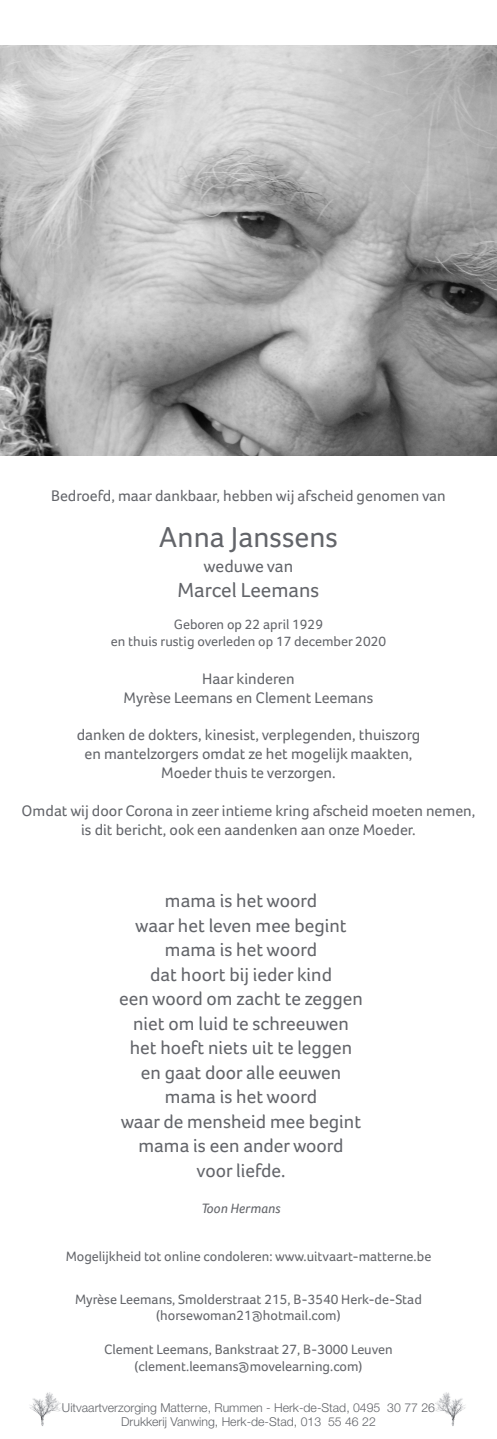
<style>
.page{position:relative;width:497px;height:1439px;background:#fff}
.page>*{position:absolute;margin:0;border:0;box-sizing:border-box;transform-origin:0 0}
.t1{font:29.75px "Foco";color:#63656a}
.t2{font:21px "Foco";color:#63656a}
.t3{font:19.25px "Foco";color:#63656a}
.t4{font:17.5px "Foco";color:#63656a}
.t5{font:15.75px "Foco";color:#63656a}
.t6{font:14px "Foco";color:#63656a}
.t7{font:italic 14px "Foco";color:#63656a}
.t8{font:300 12.25px "Helvetica Neue LT Pro";color:#63656a}
</style>
<div class="page">
<img style="left:0;top:46px;width:496px;height:409px">
<img style="left:29px;top:1392px;width:33px;height:34px">
<img style="left:434px;top:1392px;width:32px;height:34px">
<p class="t5" style="left:51px;top:486px;width:395px">Bedroefd, maar dankbaar, hebben wij afscheid genomen van</p>
<p class="t1" style="left:159px;top:520px;width:180px">Anna Janssens</p>
<p class="t4" style="left:203px;top:556px;width:91px">weduwe van</p>
<p class="t2" style="left:177px;top:578px;width:143px">Marcel Leemans</p>
<p class="t6" style="left:174px;top:616px;width:150px">Geboren op 22 april 1929</p>
<p class="t6" style="left:111px;top:633px;width:276px">en thuis rustig overleden op 17 december 2020</p>
<p class="t5" style="left:202px;top:669px;width:94px">Haar kinderen</p>
<p class="t5" style="left:123px;top:688px;width:251px">Myrèse Leemans en Clement Leemans</p>
<p class="t5" style="left:77px;top:726px;width:344px">danken de dokters, kinesist, verplegenden, thuiszorg</p>
<p class="t5" style="left:84px;top:745px;width:329px">en mantelzorgers omdat ze het mogelijk maakten,</p>
<p class="t5" style="left:161px;top:764px;width:176px">Moeder thuis te verzorgen.</p>
<p class="t5" style="left:22px;top:801px;width:454px">Omdat wij door Corona in zeer intieme kring afscheid moeten nemen,</p>
<p class="t5" style="left:81px;top:820px;width:336px">is dit bericht, ook een aandenken aan onze Moeder.</p>
<p class="t3" style="left:165px;top:889px;width:153px">mama is het woord</p>
<p class="t3" style="left:135px;top:914px;width:213px">waar het leven mee begint</p>
<p class="t3" style="left:165px;top:938px;width:153px">mama is het woord</p>
<p class="t3" style="left:150px;top:963px;width:183px">dat hoort bij ieder kind</p>
<p class="t3" style="left:119px;top:987px;width:245px">een woord om zacht te zeggen</p>
<p class="t3" style="left:133px;top:1012px;width:217px">niet om luid te schreeuwen</p>
<p class="t3" style="left:129px;top:1036px;width:224px">het hoeft niets uit te leggen</p>
<p class="t3" style="left:140px;top:1061px;width:202px">en gaat door alle eeuwen</p>
<p class="t3" style="left:165px;top:1085px;width:153px">mama is het woord</p>
<p class="t3" style="left:121px;top:1110px;width:242px">waar de mensheid mee begint</p>
<p class="t3" style="left:138px;top:1134px;width:206px">mama is een ander woord</p>
<p class="t3" style="left:196px;top:1159px;width:90px">voor liefde.</p>
<p class="t7" style="left:201px;top:1200px;width:81px">Toon Hermans</p>
<p class="t6" style="left:66px;top:1248px;width:366px">Mogelijkheid tot online condoleren: www.uitvaart-matterne.be</p>
<p class="t6" style="left:75px;top:1290px;width:348px">Myrèse Leemans, Smolderstraat 215, B-3540 Herk-de-Stad</p>
<p class="t6" style="left:156px;top:1307px;width:186px">(horsewoman21@hotmail.com)</p>
<p class="t6" style="left:104px;top:1341px;width:290px">Clement Leemans, Bankstraat 27, B-3000 Leuven</p>
<p class="t6" style="left:134px;top:1358px;width:229px">(clement.leemans@movelearning.com)</p>
<p class="t8" style="left:62px;top:1399px;width:374px">Uitvaartverzorging Matterne, Rummen - Herk-de-Stad, 0495 30 77 26</p>
<p class="t8" style="left:121px;top:1414px;width:256px">Drukkerij Vanwing, Herk-de-Stad, 013 55 46 22</p>
</div>
